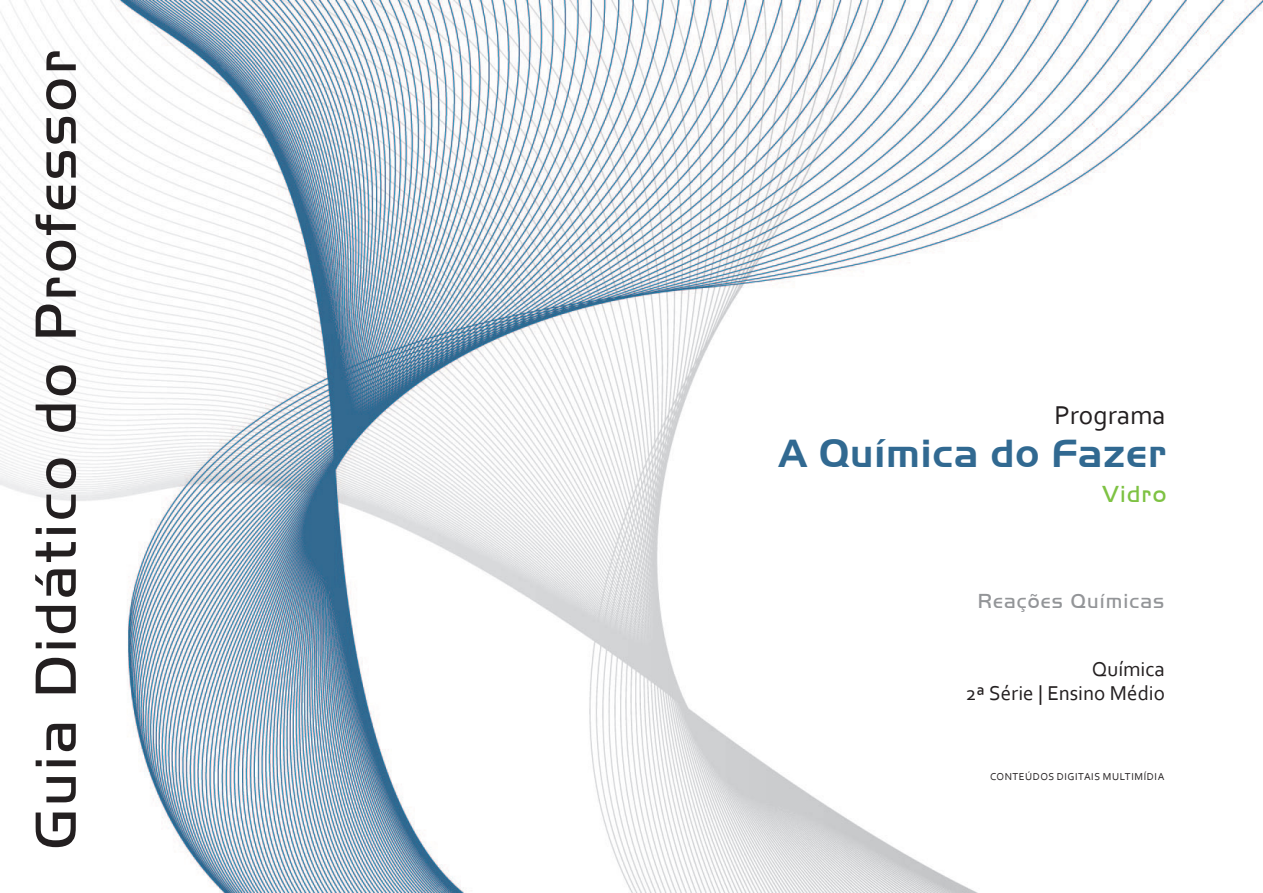
<style>
.page{position:relative;width:1263px;height:893px;background:#fff}
.page>*{position:absolute;margin:0;border:0;box-sizing:border-box;transform-origin:0 0}
.t1{font:60.15px "Handel Got D Ligh";letter-spacing:.045em;color:#231f20}
.t2{font:38.1px "Handel Gothic BT";letter-spacing:.035em;color:#316991}
.t3{font:27px "Corbel";color:#231f20}
.t4{font:24px "Handel Got D Ligh";letter-spacing:.05em;color:#7ec243}
.t5{font:21px/24px "Corbel";color:#231f20;text-align:right}
.t6{font:21px "Handel Got D Ligh";letter-spacing:.055em;color:#939598}
.t7{font:10.5px "Corbel";letter-spacing:.055em;color:#231f20}
</style>
<div class="page">
<img style="left:0;top:0;width:1263px;height:893px">
<h1 class="t1" style="left:22px;top:849px;width:800px;rotate:-90deg">Guia Didático do Professor</h1>
<h3 class="t3" style="left:1054px;top:399px;width:112px">Programa</h3>
<h2 class="t2" style="left:779px;top:431px;width:388px">A Química do Fazer</h2>
<h3 class="t4" style="left:1102px;top:481px;width:66px">Vidro</h3>
<h3 class="t6" style="left:978px;top:589px;width:188px">Reações Químicas</h3>
<h3 class="t5" style="left:966px;top:656px;width:201px">Química<br>2ª Série | Ensino Médio</h3>
<p class="t7" style="left:990px;top:770px;width:176px">CONTEÚDOS DIGITAIS MULTIMÍDIA</p>
</div>
